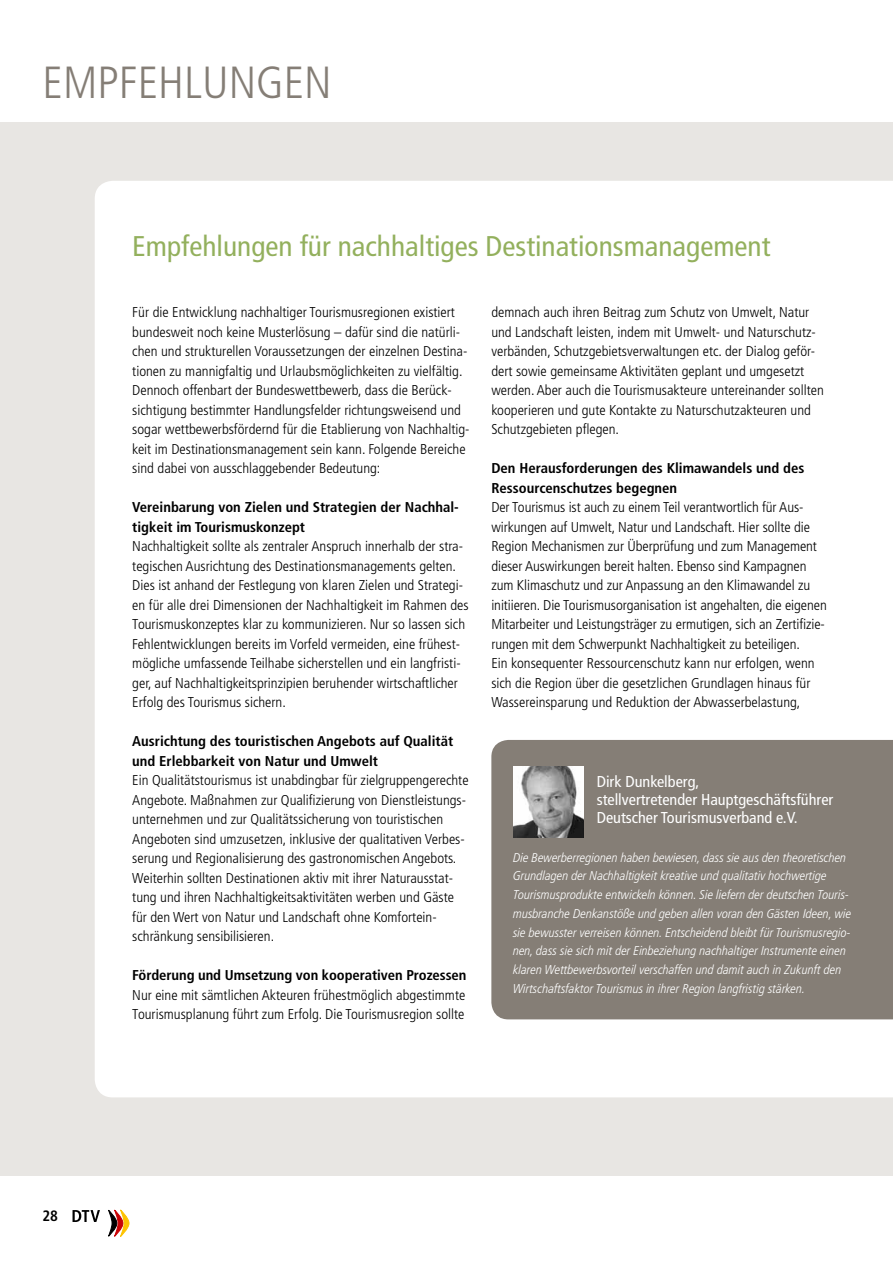
<style>
.page{position:relative;width:893px;height:1263px;background:#fff}
.page>*{position:absolute;margin:0;border:0;box-sizing:border-box;transform-origin:0 0}
.t1{font:300 condensed 45px "Frutiger LT Pro";color:#857e76}
.t2{font:condensed 28.5px "Frutiger LT Pro";color:#93b05d}
.t3{font:condensed 15.75px/18px "Frutiger LT Pro";color:#fff}
.t4{font:700 condensed 15px "Frutiger LT Pro";color:#000}
.t5{font:300 condensed 14.25px/19.5px "Frutiger LT Pro";color:#000}
.t6{font:700 condensed 14.25px/19.5px "Frutiger LT Pro";color:#000}
.t7{font:italic 300 condensed 12.75px/18.8px "Frutiger LT Pro";letter-spacing:-.005em;color:#fff}
</style>
<div class="page">
<div style="left:0;top:122px;width:893px;height:1053px;background:#e8e6e3"></div>
<div style="left:95px;top:181px;width:798px;height:916px;background:#fff"></div>
<div style="left:491px;top:740px;width:402px;height:279px;background:#857e76"></div>
<img style="left:513px;top:766px;width:71px;height:71px">
<svg style="left:73px;top:1210px;width:27px;height:12px"></svg>
<svg style="left:108px;top:1210px;width:21px;height:26px"></svg>
<h1 class="t1" style="left:43px;top:56px;width:24px">Empf</h1>
<h1 class="t1" style="left:138px;top:56px;width:91px">ehlung</h1>
<h1 class="t1" style="left:284px;top:56px;width:42px">en</h1>
<h2 class="t2" style="left:132px;top:230px;width:640px">Empfehlungen für nachhaltiges Destinationsmanagement</h2>
<p class="t5" style="left:132px;top:303px;width:339px">Für die Entwicklung nachhaltiger Tourismusregionen existiert bundesweit noch keine Musterlösung – dafür sind die natürli&shy;chen und strukturellen Voraussetzungen der einzelnen Destina&shy;tionen zu mannigfaltig und Urlaubsmöglichkeiten zu vielfältig.<br>Dennoch offenbart der Bundeswettbewerb, dass die Berück&shy;sichtigung bestimmter Handlungsfelder richtungsweisend und sogar wettbewerbsfördernd für die Etablierung von Nachhaltig&shy;keit im Destinationsmanagement sein kann. Folgende Bereiche sind dabei von ausschlaggebender Bedeutung:</p>
<p class="t6" style="left:132px;top:498px;width:328px">Vereinbarung von Zielen und Strategien der Nachhal&shy;tigkeit im Tourismuskonzept</p>
<p class="t5" style="left:132px;top:537px;width:338px">Nachhaltigkeit sollte als zentraler Anspruch innerhalb der stra&shy;tegischen Ausrichtung des Destinationsmanagements gelten.<br>Dies ist anhand der Festlegung von klaren Zielen und Strategi&shy;en für alle drei Dimensionen der Nachhaltigkeit im Rahmen des Tourismuskonzeptes klar zu kommunizieren. Nur so lassen sich Fehlentwicklungen bereits im Vorfeld vermeiden, eine frühest&shy;mögliche umfassende Teilhabe sicherstellen und ein langfristi&shy;ger, auf Nachhaltigkeitsprinzipien beruhender wirtschaftlicher Erfolg des Tourismus sichern.</p>
<p class="t6" style="left:132px;top:732px;width:322px">Ausrichtung des touristischen Angebots auf Qualität und Erlebbarkeit von Natur und Umwelt</p>
<p class="t5" style="left:132px;top:771px;width:338px">Ein Qualitätstourismus ist unabdingbar für zielgruppengerechte Angebote. Maßnahmen zur Qualifizierung von Dienstleistungs&shy;unternehmen und zur Qualitätssicherung von touristischen Angeboten sind umzusetzen, inklusive der qualitativen Verbes&shy;serung und Regionalisierung des gastronomischen Angebots.<br>Weiterhin sollten Destinationen aktiv mit ihrer Naturausstat&shy;tung und ihren Nachhaltigkeitsaktivitäten werben und Gäste für den Wert von Natur und Landschaft ohne Komfortein&shy;schränkung sensibilisieren.</p>
<p class="t6" style="left:132px;top:965px;width:336px">Förderung und Umsetzung von kooperativen Prozessen</p>
<p class="t5" style="left:132px;top:985px;width:335px">Nur eine mit sämtlichen Akteuren frühestmöglich abgestimmte<br>Tourismusplanung führt zum Erfolg. Die Tourismusregion sollte</p>
<p class="t5" style="left:491px;top:303px;width:334px">demnach auch ihren Beitrag zum Schutz von Umwelt, Natur und Landschaft leisten, indem mit Umwelt- und Naturschutz&shy;verbänden, Schutzgebietsverwaltungen etc. der Dialog geför&shy;dert sowie gemeinsame Aktivitäten geplant und umgesetzt werden. Aber auch die Tourismusakteure untereinander sollten kooperieren und gute Kontakte zu Naturschutzakteuren und Schutzgebieten pflegen.</p>
<p class="t6" style="left:491px;top:458px;width:314px">Den Herausforderungen des Klimawandels und des<br>Ressourcenschutzes begegnen</p>
<p class="t5" style="left:491px;top:498px;width:337px">Der Tourismus ist auch zu einem Teil verantwortlich für Aus&shy;wirkungen auf Umwelt, Natur und Landschaft. H ier sollte die Region Mechanismen zur Überprüfung und zum Management dieser Auswirkungen bereit halten. Ebenso sind Kampagnen zum Klimaschutz und zur Anpassung an den Klimawandel zu initiieren. Die Tourismusorganisation ist angehalten, die eigenen Mitarbeiter und Leistungsträger zu ermutigen, sich an Zertifizie&shy;rungen mit dem Schwerpunkt Nachhaltigkeit zu beteiligen.<br>Ein konsequenter Ressourcenschutz kann nur erfolgen, wenn sich die Region über die gesetzlichen Grundlagen hinaus für Wassereinsparung und Reduktion der Abwasserbelastung,</p>
<p class="t3" style="left:597px;top:773px;width:238px">Dirk Dunkelberg,<br>stellvertretender Hauptgeschäftsführer<br>Deutscher Tourismusverband e.V.</p>
<p class="t7" style="left:513px;top:848px;width:340px">Die Bewerberregionen haben bewiesen, dass sie aus den theoretischen Grundlagen der Nachhaltigkeit kreative und qualitativ hochwertige Tourismusprodukte entwickeln können. Sie liefern der deutschen Touris&shy;musbranche Denkanstöße und geben allen voran den Gästen Ideen, wie sie bewusster verreisen können. Entscheidend bleibt für Tourismusregio&shy;nen, dass sie sich mit der Einbeziehung nachhaltiger Instrumente einen klaren Wettbewerbsvorteil verschaffen und damit auch in Zukunft den Wirtschaftsfaktor Tourismus in ihrer Region langfristig stärken.</p>
<p class="t4" style="left:43px;top:1207px;width:17px">28</p>
</div>
